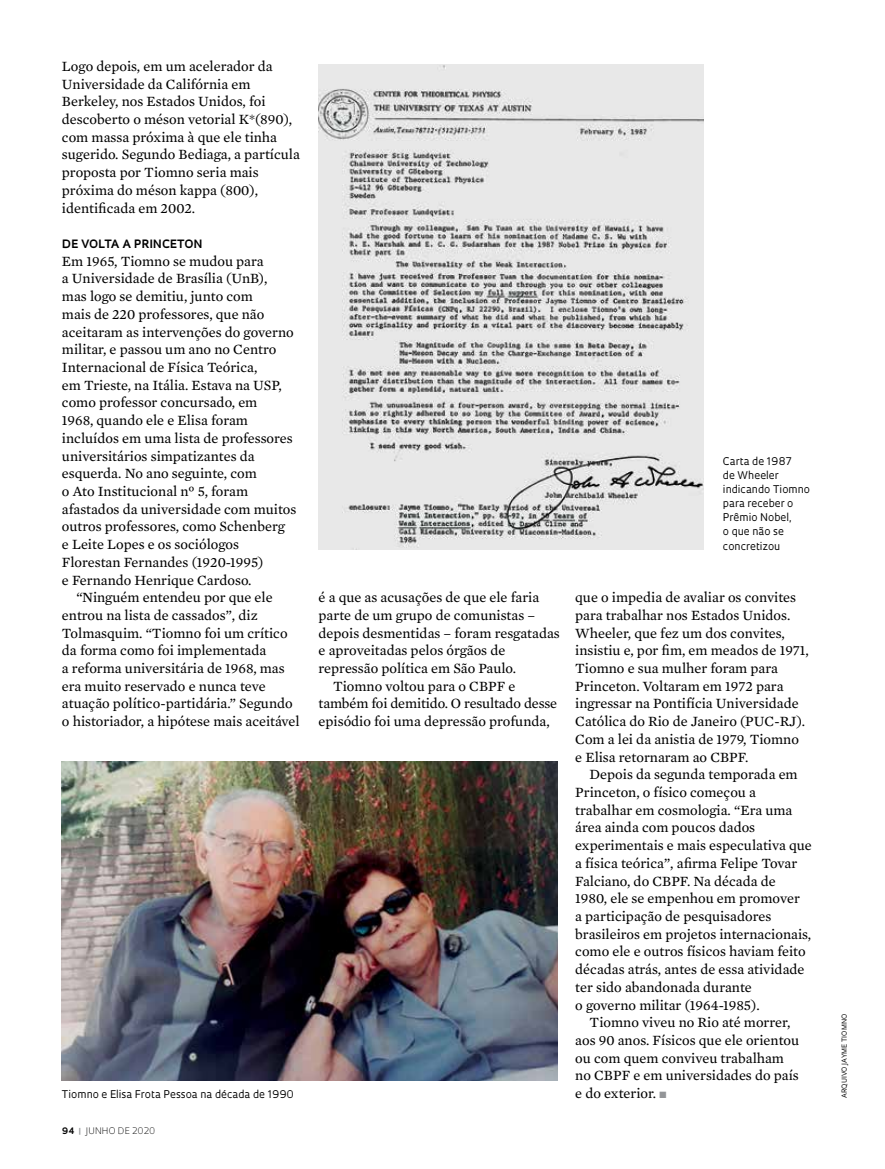
<style>
.page{position:relative;width:885px;height:1169px;background:#fff}
.page>*{position:absolute;margin:0;border:0;box-sizing:border-box;transform-origin:0 0}
.t1{font:14.4px/17.7px "Mercury Text G2";color:#000}
.t2{font:700 11.25px "Oculum";letter-spacing:.03em;color:#000}
.t3{font:10.35px/14.1px "Oculum";color:#000}
.t4{font:300 8.7px "Oculum";letter-spacing:.015em;color:#000}
.t5{font:6.75px "Oculum";letter-spacing:.02em;color:#000}
.s1{color:#939598}
.s2{font-weight:700}
.s3{font-weight:700;color:#939598}
</style>
<div class="page">
<img style="left:319px;top:64px;width:385px;height:485px">
<img style="left:62px;top:761px;width:496px;height:319px">
<p class="t1" style="left:62px;top:56px;width:239px">Logo depois, em um acelerador da<br>Universidade da Califórnia em<br>Berkeley, nos Estados Unidos, foi descoberto o méson vetorial K*(890), com massa próxima à que ele tinha sugerido. Segundo Bediaga, a partícula proposta por Tiomno seria mais próxima do méson kappa (800), identificada em 2002.</p>
<p class="t2" style="left:62px;top:236px;width:142px">DE VOLTA A PRINCETON</p>
<p class="t1" style="left:62px;top:251px;width:203px">Em 1965, Tiomno se mudou para</p>
<p class="t1" style="left:62px;top:269px;width:207px">a Universidade de Brasília (UnB),</p>
<p class="t1" style="left:62px;top:287px;width:193px">mas logo se demitiu, junto com</p>
<p class="t1" style="left:62px;top:304px;width:204px">mais de 220 professores, que não</p>
<p class="t1" style="left:62px;top:322px;width:233px">aceitaram as intervenções do governo</p>
<p class="t1" style="left:62px;top:340px;width:216px">militar, e passou um ano no Centro</p>
<p class="t1" style="left:62px;top:357px;width:197px">Internacional de Física Teórica,</p>
<p class="t1" style="left:62px;top:375px;width:221px">em Trieste, na Itália. Estava na USP,</p>
<p class="t1" style="left:62px;top:393px;width:197px">como professor concursado, em</p>
<p class="t1" style="left:62px;top:411px;width:188px">1968, quando ele e Elisa foram</p>
<p class="t1" style="left:62px;top:428px;width:232px">incluídos em uma lista de professores</p>
<p class="t1" style="left:62px;top:446px;width:194px">universitários simpatizantes da</p>
<p class="t1" style="left:62px;top:464px;width:196px">esquerda. No ano seguinte, com</p>
<p class="t1" style="left:62px;top:481px;width:188px">o Ato Institucional nº 5, foram</p>
<p class="t1" style="left:62px;top:499px;width:236px">afastados da universidade com muitos</p>
<p class="t1" style="left:62px;top:517px;width:224px">outros professores, como Schenberg</p>
<p class="t1" style="left:62px;top:534px;width:179px">e Leite Lopes e os sociólogos</p>
<p class="t1" style="left:62px;top:552px;width:203px">Florestan Fernandes (1920-1995)</p>
<p class="t1" style="left:62px;top:570px;width:191px">e Fernando Henrique Cardoso.</p>
<p class="t1" style="left:76px;top:588px;width:198px">“Ninguém entendeu por que ele</p>
<p class="t1" style="left:62px;top:605px;width:197px">entrou na lista de cassados”, diz</p>
<p class="t1" style="left:62px;top:623px;width:227px">Tolmasquim. “Tiomno foi um crítico</p>
<p class="t1" style="left:62px;top:641px;width:206px">da forma como foi implementada</p>
<p class="t1" style="left:62px;top:658px;width:224px">a reforma universitária de 1968, mas</p>
<p class="t1" style="left:62px;top:676px;width:205px">era muito reservado e nunca teve</p>
<p class="t1" style="left:62px;top:694px;width:232px">atuação político-partidária.” Segundo</p>
<p class="t1" style="left:62px;top:711px;width:239px">o historiador, a hipótese mais aceitável</p>
<p class="t3" style="left:723px;top:453px;width:89px">Carta de 1987<br>de Wheeler indicando Tiomno para receber o<br>Prêmio Nobel,<br>o que não se concretizou</p>
<p class="t1" style="left:319px;top:588px;width:222px">é a que as acusações de que ele faria</p>
<p class="t1" style="left:319px;top:605px;width:218px">parte de um grupo de comunistas –</p>
<p class="t1" style="left:319px;top:623px;width:243px">depois desmentidas – foram resgatadas</p>
<p class="t1" style="left:319px;top:641px;width:188px">e aproveitadas pelos órgãos de</p>
<p class="t1" style="left:319px;top:658px;width:199px">repressão política em São Paulo.</p>
<p class="t1" style="left:333px;top:676px;width:184px">Tiomno voltou para o CBPF e</p>
<p class="t1" style="left:319px;top:694px;width:240px">também foi demitido. O resultado desse</p>
<p class="t1" style="left:319px;top:711px;width:233px">episódio foi uma depressão profunda,</p>
<p class="t1" style="left:575px;top:588px;width:235px">que o impedia de avaliar os convites para trabalhar nos Estados Unidos.<br>Wheeler, que fez um dos convites, insistiu e, por fim, em meados de 1971, Tiomno e sua mulher foram para Princeton. Voltaram em 1972 para ingressar na Pontifícia Universidade Católica do Rio de Janeiro (PUC-RJ).<br>Com a lei da anistia de 1979, Tiomno e Elisa retornaram ao CBPF.</p>
<p class="t1" style="left:575px;top:765px;width:238px;text-indent:14px">Depois da segunda temporada em Princeton, o físico começou a trabalhar em cosmologia. “Era uma área ainda com poucos dados experimentais e mais especulativa que a física teórica”, afirma Felipe Tovar Falciano, do CBPF. Na década de<br>1980, ele se empenhou em promover<br>a participação de pesquisadores brasileiros em projetos internacionais, como ele e outros físicos haviam feito décadas atrás, antes de essa atividade ter sido abandonada durante<br>o governo militar (1964-1985).</p>
<p class="t1" style="left:575px;top:1012px;width:226px;text-indent:14px">Tiomno viveu no Rio até morrer, aos 90 anos. Físicos que ele orientou ou com quem conviveu trabalham no CBPF e em universidades do país</p>
<p class="t3" style="left:62px;top:1086px;width:233px">Tiomno e Elisa Frota Pessoa na década de 1990</p>
<p class="t1" style="left:575px;top:1083px;width:93px">e do exterior. <span class="s1">■</span></p>
<p class="t4" style="left:62px;top:1124px;width:95px"><span class="s2">94</span> <span class="s3">|</span> JUNHO DE 2020</p>
<p class="t5" style="left:840px;top:1098px;width:86px;rotate:-90deg">ARQUIVO JAYME TIOMNO</p>
</div>
